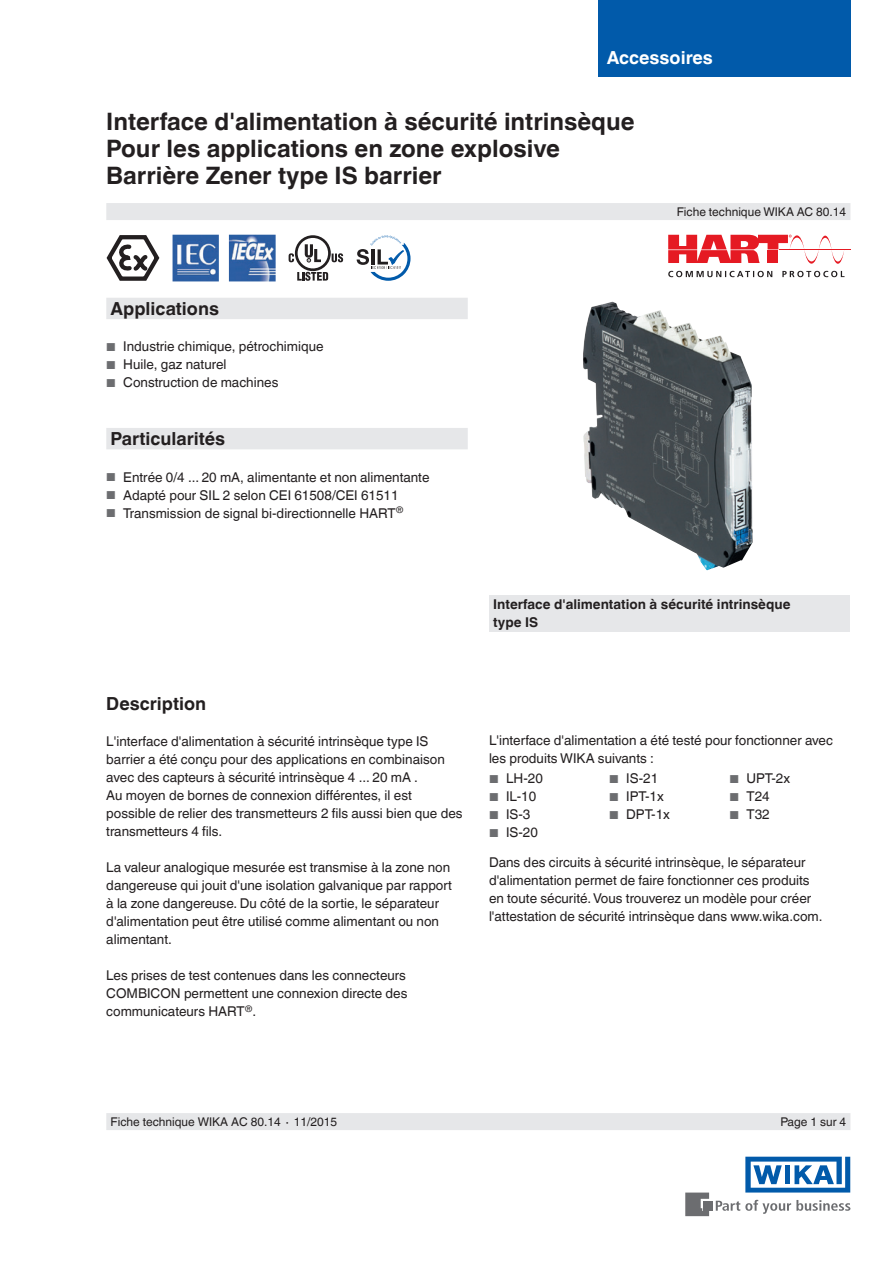
<style>
.page{position:relative;width:893px;height:1263px;background:#fff}
.page>*{position:absolute;margin:0;border:0;box-sizing:border-box;transform-origin:0 0}
.t1{font:700 24px/27px "Helvetica World";color:#231f20}
.t2{font:700 18px "Helvetica World";color:#231f20}
.t3{font:700 18px "Helvetica World";color:#fff}
.t4{font:13.5px/18px "Helvetica World";color:#231f20}
.t5{font:700 13.5px/18px "Helvetica World";color:#231f20}
.t6{font:12px "Helvetica World";color:#231f20}
.s1{font-size:11.55px;color:#6c6d70}
</style>
<div class="page">
<svg style="left:716px;top:1200px;width:134px;height:14px"></svg>
<div style="left:703px;top:1201px;width:9px;height:9px;background:#6c6d70"></div>
<svg style="left:685px;top:1192px;width:24px;height:24px"></svg>
<svg style="left:745px;top:1157px;width:105px;height:35px"></svg>
<div style="left:106px;top:203px;width:744px;height:17px;background:#e6e7e9"></div>
<div style="left:106px;top:1113px;width:744px;height:17px;background:#e6e7e9"></div>
<div style="left:598px;top:0;width:252px;height:77px;background:#015aaa"></div>
<hr style="left:778px;top:249px;width:72px;height:1px;background:#e51a23">
<svg style="left:668px;top:271px;width:104px;height:6px"></svg>
<svg style="left:782px;top:271px;width:62px;height:6px"></svg>
<svg style="left:668px;top:235px;width:176px;height:29px"></svg>
<img style="left:173px;top:235px;width:103px;height:46px">
<svg style="left:297px;top:272px;width:31px;height:9px"></svg>
<svg style="left:332px;top:253px;width:11px;height:9px"></svg>
<div style="left:295px;top:235px;width:36px;height:36px;border:3px solid #231f20;border-radius:50%"></div>
<svg style="left:305px;top:244px;width:16px;height:18px"></svg>
<svg style="left:289px;top:253px;width:5px;height:9px"></svg>
<svg style="left:357px;top:235px;width:53px;height:46px"></svg>
<svg style="left:106px;top:235px;width:54px;height:46px"></svg>
<svg style="left:106px;top:298px;width:362px;height:151px"></svg>
<div style="left:489px;top:595px;width:361px;height:36px;background:#e6e7e9"></div>
<img style="left:583px;top:302px;width:170px;height:268px">
<h2 class="t3" style="left:607px;top:47px;width:108px">Accessoires</h2>
<h1 class="t1" style="left:106px;top:108px;width:530px">Interface d'alimentation à sécurité intrinsèque<br>Pour les applications en zone explosive<br>Barrière Zener type IS barrier</h1>
<h2 class="t2" style="left:111px;top:298px;width:110px">Applications</h2>
<p class="t4" style="left:106px;top:338px;width:219px"><span class="s1">■</span> Industrie chimique, pétrochimique</p>
<p class="t4" style="left:106px;top:356px;width:122px"><span class="s1">■</span> Huile, gaz naturel</p>
<p class="t4" style="left:106px;top:374px;width:174px"><span class="s1">■</span> Construction de machines</p>
<h2 class="t2" style="left:111px;top:428px;width:116px">Particularités</h2>
<p class="t4" style="left:106px;top:468px;width:325px"><span class="s1">■</span> Entrée 0/4 ... 20 mA, alimentante et non alimentante</p>
<p class="t4" style="left:106px;top:486px;width:294px"><span class="s1">■</span> Adapté pour SIL 2 selon CEI 61508/CEI 61511</p>
<p class="t4" style="left:106px;top:504px;width:299px"><span class="s1">■</span> Transmission de signal bi-directionnelle HART<sup>®</sup></p>
<p class="t6" style="left:677px;top:205px;width:171px">Fiche technique WIKA AC 80.14</p>
<h2 class="t2" style="left:106px;top:694px;width:101px">Description</h2>
<p class="t4" style="left:106px;top:733px;width:358px">L'interface d'alimentation à sécurité intrinsèque type IS barrier a été conçu pour des applications en combinaison avec des capteurs à sécurité intrinsèque 4 ... 20 mA .<br>Au moyen de bornes de connexion différentes, il est possible de relier des transmetteurs 2 fils aussi bien que des transmetteurs 4 fils.</p>
<p class="t4" style="left:106px;top:859px;width:347px">La valeur analogique mesurée est transmise à la zone non dangereuse qui jouit d'une isolation galvanique par rapport à la zone dangereuse. Du côté de la sortie, le séparateur d'alimentation peut être utilisé comme alimentant ou non alimentant.</p>
<p class="t4" style="left:106px;top:967px;width:303px;text-align:justify">Les prises de test contenues dans les connecteurs COMBICON permettent une connexion directe des communicateurs HART<sup>®</sup>.</p>
<p class="t5" style="left:493px;top:596px;width:299px">Interface d'alimentation à sécurité intrinsèque type IS</p>
<p class="t4" style="left:489px;top:732px;width:345px">L'interface d'alimentation a été testé pour fonctionner avec les produits WIKA suivants :</p>
<p class="t4" style="left:489px;top:770px;width:55px"><span class="s1">■</span> LH-20</p>
<p class="t4" style="left:489px;top:788px;width:49px"><span class="s1">■</span> IL-10</p>
<p class="t4" style="left:489px;top:806px;width:43px"><span class="s1">■</span> IS-3</p>
<p class="t4" style="left:489px;top:824px;width:50px"><span class="s1">■</span> IS-20</p>
<p class="t4" style="left:609px;top:770px;width:50px"><span class="s1">■</span> IS-21</p>
<p class="t4" style="left:609px;top:788px;width:56px"><span class="s1">■</span> IPT-1x</p>
<p class="t4" style="left:609px;top:806px;width:62px"><span class="s1">■</span> DPT-1x</p>
<p class="t4" style="left:729px;top:770px;width:62px"><span class="s1">■</span> UPT-2x</p>
<p class="t4" style="left:729px;top:788px;width:42px"><span class="s1">■</span> T24</p>
<p class="t4" style="left:729px;top:806px;width:42px"><span class="s1">■</span> T32</p>
<p class="t4" style="left:489px;top:854px;width:335px">Dans des circuits à sécurité intrinsèque, le séparateur d'alimentation permet de faire fonctionner ces produits en toute sécurité. Vous trouverez un modèle pour créer l'attestation de sécurité intrinsèque dans www.wika.com.</p>
<p class="t6" style="left:111px;top:1115px;width:228px">Fiche technique WIKA AC 80.14 ∙ 11/2015</p>
<p class="t6" style="left:780px;top:1115px;width:67px">Page 1 sur 4</p>
</div>
